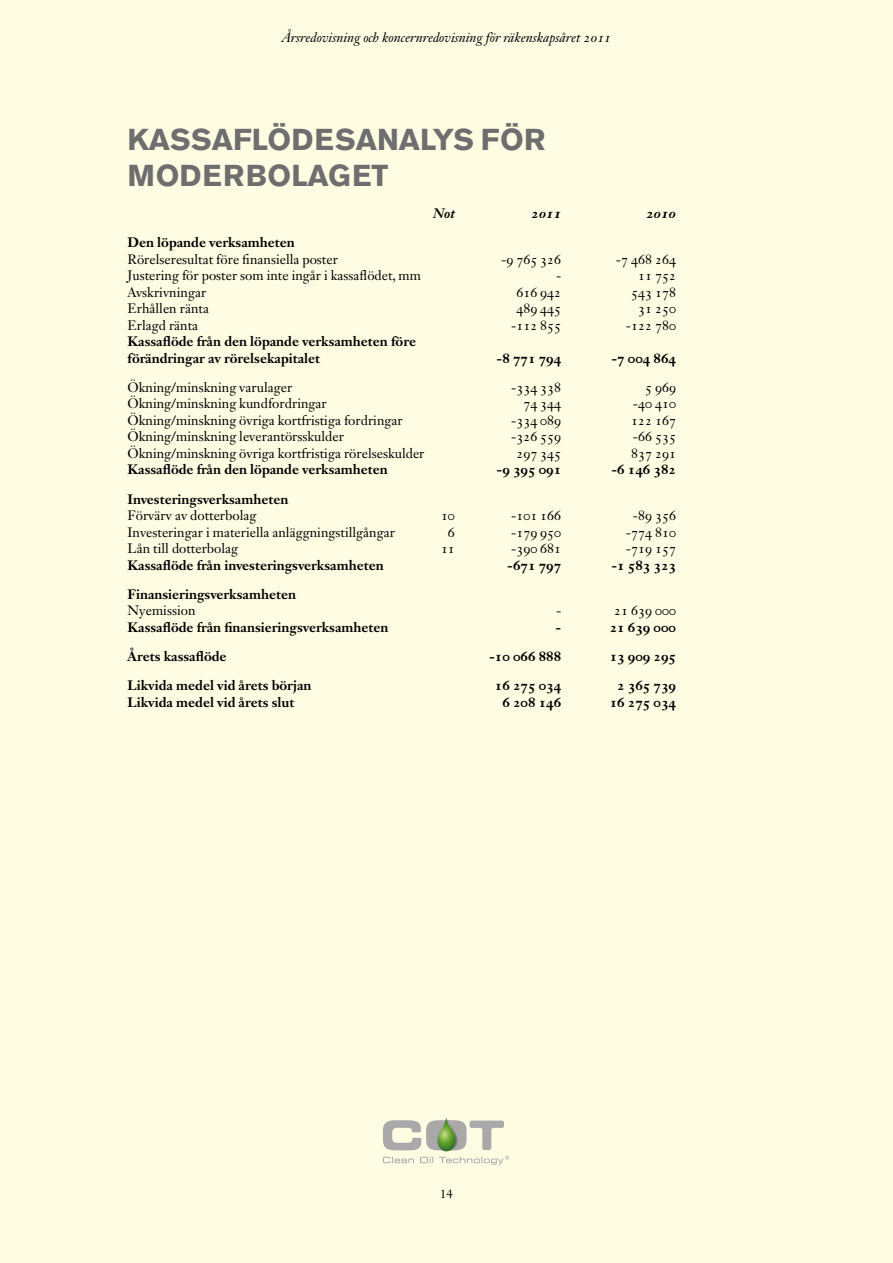
<style>
.page{position:relative;width:893px;height:1263px;background:#fffce4}
.page>*{position:absolute;margin:0;border:0;box-sizing:border-box;transform-origin:0 0}
.t1{font:700 30px "Akzidenz Grotesk BE";color:#6e6e6e}
.t2{font:13.5px "Janson Text LT Std";color:#000}
.t3{font:700 13.5px/16.5px "Janson Text LT Std";color:#000}
.t4{font:italic 13.5px "Janson Text LT Std";color:#000}
.t5{font:italic 700 13.5px "Janson Text LT Std";color:#000}
.t6{font:12px "Janson Text LT Std";color:#000}
</style>
<div class="page">
<svg style="left:383px;top:1118px;width:126px;height:47px"></svg>
<p class="t4" style="left:282px;top:29px;width:331px">Årsredovisning och koncernredovisning för räkenskapsåret 2011</p>
<h1 class="t1" style="left:128px;top:122px;width:186px">KASSAFLÖDES</h1>
<h1 class="t1" style="left:356px;top:122px;width:181px">ANALYS FÖR</h1>
<h1 class="t1" style="left:128px;top:158px;width:52px">MODERBO</h1>
<h1 class="t1" style="left:291px;top:158px;width:98px">LAGET</h1>
<p class="t5" style="left:433px;top:204px;width:23px">Not</p>
<p class="t5" style="left:531px;top:204px;width:32px">2011</p>
<p class="t5" style="left:646px;top:204px;width:32px">2010</p>
<p class="t3" style="left:128px;top:234px;width:169px">Den löpande verksamheten</p>
<p class="t2" style="left:128px;top:250px;width:212px">Rörelseresultat före finansiella poster</p>
<p class="t2" style="left:501px;top:250px;width:62px">-9 765 326</p>
<p class="t2" style="left:616px;top:250px;width:62px">-7 468 264</p>
<p class="t2" style="left:128px;top:267px;width:295px">Justering för poster som inte ingår i kassaflödet, mm</p>
<p class="t2" style="left:556px;top:267px;width:7px">-</p>
<p class="t2" style="left:638px;top:267px;width:39px">11 752</p>
<p class="t2" style="left:128px;top:283px;width:80px">Avskrivningar</p>
<p class="t2" style="left:516px;top:283px;width:46px">616 942</p>
<p class="t2" style="left:631px;top:283px;width:46px">543 178</p>
<p class="t2" style="left:128px;top:300px;width:83px">Erhållen ränta</p>
<p class="t2" style="left:516px;top:300px;width:46px">489 445</p>
<p class="t2" style="left:638px;top:300px;width:39px">31 250</p>
<p class="t2" style="left:128px;top:316px;width:72px">Erlagd ränta</p>
<p class="t2" style="left:511px;top:316px;width:52px">-112 855</p>
<p class="t2" style="left:626px;top:316px;width:52px">-122 780</p>
<p class="t3" style="left:128px;top:333px;width:290px">Kassaflöde från den löpande verksamheten före förändringar av rörelsekapitalet</p>
<p class="t3" style="left:497px;top:349px;width:66px">-8 771 794</p>
<p class="t3" style="left:611px;top:349px;width:66px">-7 004 864</p>
<p class="t2" style="left:128px;top:379px;width:166px">Ökning/minskning varulager</p>
<p class="t2" style="left:511px;top:379px;width:52px">-334 338</p>
<p class="t2" style="left:645px;top:379px;width:32px">5 969</p>
<p class="t2" style="left:128px;top:395px;width:201px">Ökning/minskning kundfordringar</p>
<p class="t2" style="left:523px;top:395px;width:39px">74 344</p>
<p class="t2" style="left:633px;top:395px;width:45px">-40 410</p>
<p class="t2" style="left:128px;top:412px;width:277px">Ökning/minskning övriga kortfristiga fordringar</p>
<p class="t2" style="left:511px;top:412px;width:52px">-334 089</p>
<p class="t2" style="left:631px;top:412px;width:46px">122 167</p>
<p class="t2" style="left:128px;top:428px;width:218px">Ökning/minskning leverantörsskulder</p>
<p class="t2" style="left:511px;top:428px;width:52px">-326 559</p>
<p class="t2" style="left:633px;top:428px;width:45px">-66 535</p>
<p class="t2" style="left:128px;top:445px;width:298px">Ökning/minskning övriga kortfristiga rörelseskulder</p>
<p class="t2" style="left:516px;top:445px;width:46px">297 345</p>
<p class="t2" style="left:631px;top:445px;width:46px">837 291</p>
<p class="t3" style="left:128px;top:461px;width:262px">Kassaflöde från den löpande verksamheten</p>
<p class="t3" style="left:497px;top:461px;width:66px">-9 395 091</p>
<p class="t3" style="left:611px;top:461px;width:66px">-6 146 382</p>
<p class="t3" style="left:128px;top:490px;width:162px">Investeringsverksamheten</p>
<p class="t2" style="left:128px;top:507px;width:130px">Förvärv av dotterbolag</p>
<p class="t2" style="left:441px;top:507px;width:15px">10</p>
<p class="t2" style="left:511px;top:507px;width:52px">-101 166</p>
<p class="t2" style="left:633px;top:507px;width:45px">-89 356</p>
<p class="t2" style="left:128px;top:523px;width:269px">Investeringar i materiella anläggningstillgångar</p>
<p class="t2" style="left:448px;top:523px;width:8px">6</p>
<p class="t2" style="left:511px;top:523px;width:52px">-179 950</p>
<p class="t2" style="left:626px;top:523px;width:52px">-774 810</p>
<p class="t2" style="left:128px;top:540px;width:112px">Lån till dotterbolag</p>
<p class="t2" style="left:441px;top:540px;width:15px">11</p>
<p class="t2" style="left:511px;top:540px;width:52px">-390 681</p>
<p class="t2" style="left:626px;top:540px;width:52px">-719 157</p>
<p class="t3" style="left:128px;top:556px;width:258px">Kassaflöde från investeringsverksamheten</p>
<p class="t3" style="left:507px;top:556px;width:55px">-671 797</p>
<p class="t3" style="left:611px;top:556px;width:66px">-1 583 323</p>
<p class="t3" style="left:128px;top:586px;width:170px">Finansieringsverksamheten</p>
<p class="t2" style="left:128px;top:602px;width:69px">Nyemission</p>
<p class="t2" style="left:556px;top:602px;width:7px">-</p>
<p class="t2" style="left:614px;top:602px;width:63px">21 639 000</p>
<p class="t3" style="left:128px;top:619px;width:262px">Kassaflöde från finansieringsverksamheten</p>
<p class="t3" style="left:556px;top:619px;width:7px">-</p>
<p class="t3" style="left:610px;top:619px;width:68px">21 639 000</p>
<p class="t3" style="left:128px;top:648px;width:100px">Årets kassaflöde</p>
<p class="t3" style="left:489px;top:648px;width:74px">-10 066 888</p>
<p class="t3" style="left:610px;top:648px;width:68px">13 909 295</p>
<p class="t3" style="left:128px;top:677px;width:185px">Likvida medel vid årets början</p>
<p class="t3" style="left:495px;top:677px;width:68px">16 275 034</p>
<p class="t3" style="left:617px;top:677px;width:60px">2 365 739</p>
<p class="t3" style="left:128px;top:694px;width:168px">Likvida medel vid årets slut</p>
<p class="t3" style="left:502px;top:694px;width:60px">6 208 146</p>
<p class="t3" style="left:610px;top:694px;width:68px">16 275 034</p>
<p class="t6" style="left:440px;top:1186px;width:14px">14</p>
</div>
